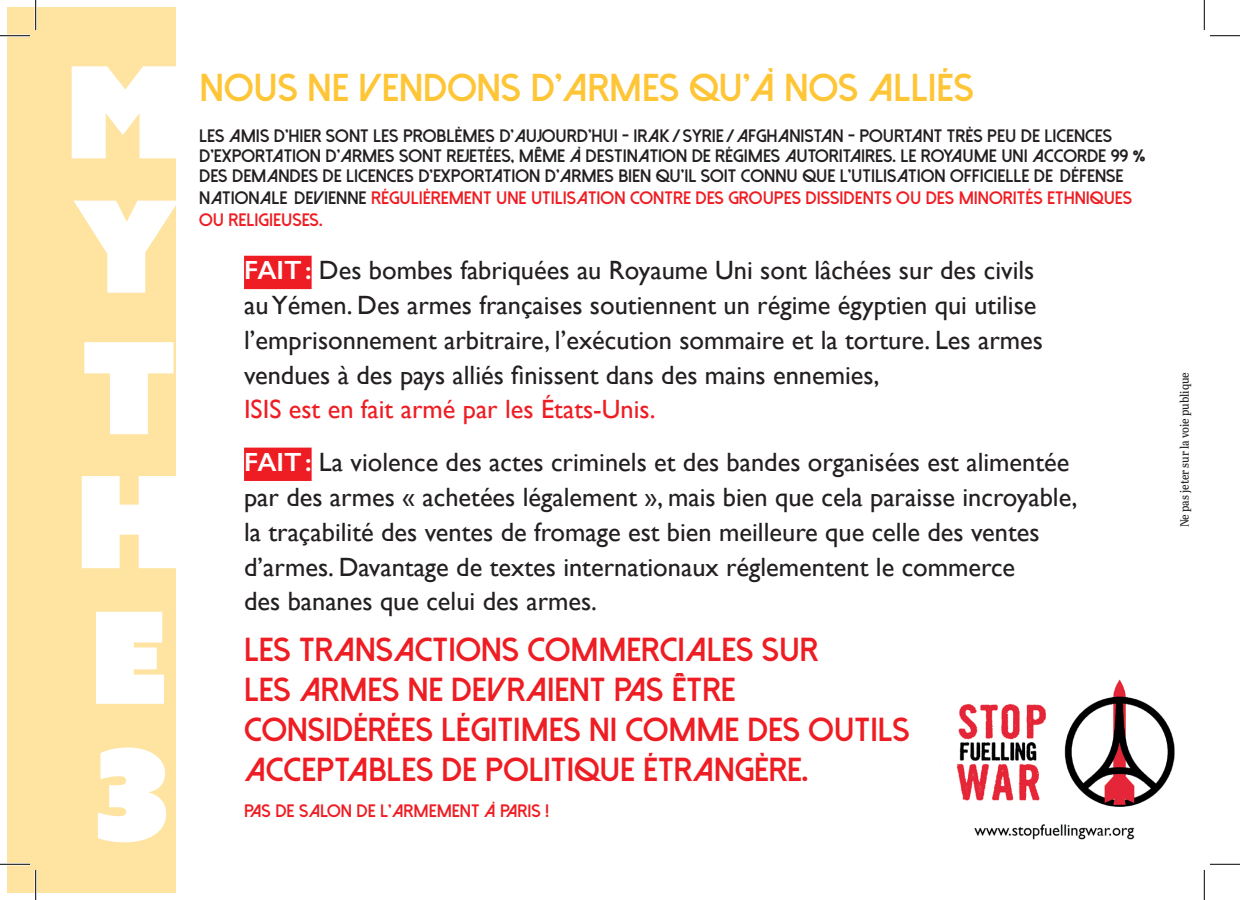
<style>
.page{position:relative;width:1240px;height:900px;background:#fff}
.page>*{position:absolute;margin:0;border:0;box-sizing:border-box;transform-origin:0 0}
.t1{font:127.2px/136.2px "Azo Sans Uber";color:#fff;text-align:justify}
.t2{font:800 38.8px "Dolce Vita";color:#fec537}
.t3{font:800 33.4px/40px "Dolce Vita";color:#ee1d23}
.t4{font:26.4px/34.8px "Gill Sans";color:#231f20}
.t5{font:800 18px/20px "Dolce Vita";color:#231f20}
.t6{font:800 18px/22px "Dolce Vita";color:#ee1d23}
.t7{font:12px "Abril Titling Semi Cnd";letter-spacing:-.005em;color:#231f20}
.s1{color:#231f20}
.s2{font-weight:600;color:#fff}
.s3{color:#ee1d23}
</style>
<div class="page">
<div style="left:7px;top:7px;width:169px;height:885px;background:#fee3a1"></div>
<div style="left:244px;top:255px;width:67px;height:34px;background:#ee1d23"></div>
<div style="left:244px;top:447px;width:67px;height:33px;background:#ee1d23"></div>
<img style="left:939px;top:679px;width:236px;height:161px">
<img style="left:940px;top:688px;width:113px;height:120px">
<hr style="left:0;top:34px;width:30px;height:3px;background:#fff">
<hr style="left:0;top:862px;width:30px;height:3px;background:#fff">
<hr style="left:34px;top:0;width:3px;height:30px;background:#fff">
<hr style="left:34px;top:869px;width:3px;height:30px;background:#fff">
<hr style="left:0;top:35px;width:30px;height:1px;background:#000">
<hr style="left:1209px;top:35px;width:30px;height:1px;background:#000">
<hr style="left:0;top:863px;width:30px;height:1px;background:#000">
<hr style="left:1209px;top:863px;width:30px;height:1px;background:#000">
<hr style="left:35px;top:0;width:1px;height:30px;background:#000">
<hr style="left:35px;top:869px;width:1px;height:30px;background:#000">
<hr style="left:1203px;top:0;width:1px;height:30px;background:#000">
<hr style="left:1203px;top:869px;width:1px;height:30px;background:#000">
<h1 class="t1" style="left:66px;top:43px;width:118px">M Y T H E</h1>
<h1 class="t1" style="left:93px;top:725px;width:78px">3</h1>
<h2 class="t2" style="left:200px;top:68px;width:775px">NOUS NE VENDONS D’ARMES QU’À NOS ALLIÉS</h2>
<p class="t5" style="left:199px;top:126px;width:947px">LES AMIS D’HIER SONT LES PROBLÈMES D’AUJOURD’HUI - IRAK / SYRIE / AFGHANISTAN - POURTANT TRÈS PEU DE LICENCES<br>D’EXPORTATION D’ARMES SONT REJETÉES, MÊME À DESTINATION DE RÉGIMES AUTORITAIRES. LE ROYAUME UNI ACCORDE 99 %<br>DES DEMANDES DE LICENCES D’EXPORTATION D’ARMES BIEN QU’IL SOIT CONNU QUE L’UTILISATION OFFICIELLE DE DÉFENSE</p>
<p class="t6" style="left:199px;top:187px;width:934px"><span class="s1">NATIONALE DEVIENNE</span> RÉGULIÈREMENT UNE UTILISATION CONTRE DES GROUPES DISSIDENTS OU DES MINORITÉS ETHNIQUES<br>OU RELIGIEUSES.</p>
<p class="t4" style="left:244px;top:253px;width:800px"><span class="s2">FAIT:</span> Des bombes fabriquées au Royaume Uni sont lâchées sur des civils au Yémen. Des armes françaises soutiennent un régime égyptien qui utilise l’emprisonnement arbitraire, l’exécution sommaire et la torture. Les armes vendues à des pays alliés finissent dans des mains ennemies,</p>
<p class="t4" style="left:244px;top:382px;width:827px;line-height:52.8px"><span class="s3">ISIS est en fait armé par les États-Unis.<br></span><span class="s2">FAIT:</span> La violence des actes criminels et des bandes organisées est alimentée</p>
<p class="t4" style="left:244px;top:479px;width:835px">par des armes « achetées légalement », mais bien que cela paraisse incroyable, la traçabilité des ventes de fromage est bien meilleure que celle des ventes d’armes. Davantage de textes internationaux réglementent le commerce<br>des bananes que celui des armes.</p>
<p class="t3" style="left:244px;top:629px;width:667px">LES TRANSACTIONS COMMERCIALES SUR<br>LES ARMES NE DEVRAIENT PAS ÊTRE CONSIDÉRÉES LÉGITIMES NI COMME DES OUTILS ACCEPTABLES DE POLITIQUE ÉTRANGÈRE.</p>
<p class="t6" style="left:244px;top:799px;width:306px">PAS DE SALON DE L’ARMEMENT À PARIS !</p>
<p class="t7" style="left:1175px;top:527px;width:156px;rotate:-90deg">Ne pas jeter sur la voie publique</p>
</div>
